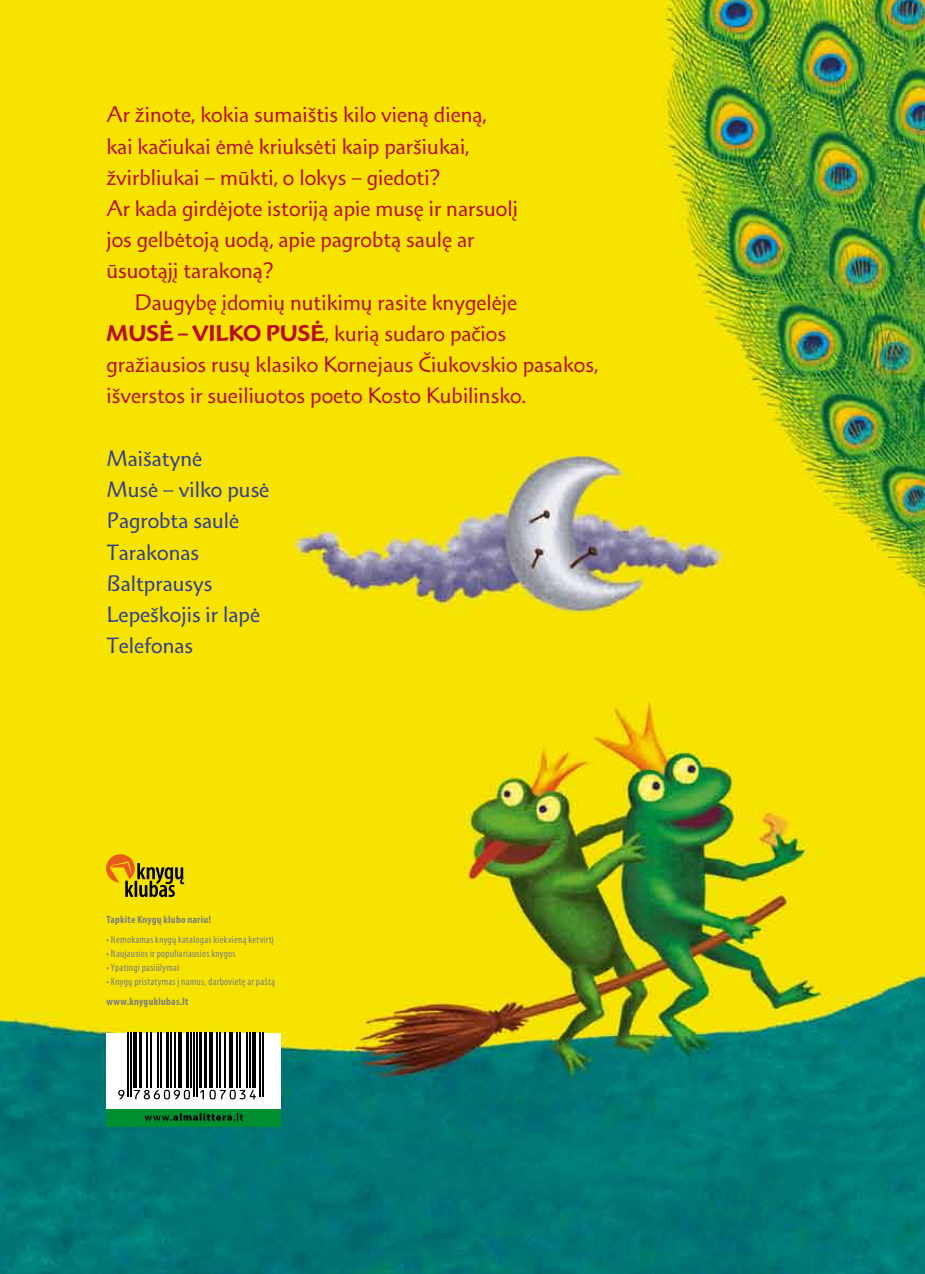
<style>
.page{position:relative;width:925px;height:1274px;background:#fff}
.page>*{position:absolute;margin:0;border:0;box-sizing:border-box;transform-origin:0 0}
.t1{font:21.3px/31.2px "Hoffmann Book LT";color:#b80e24}
.t2{font:21.3px/31.2px "Hoffmann Book LT";color:#343d92}
.t3{font:condensed 10.5px "Myriad Pro";letter-spacing:.025em;color:#7d7d7d}
.t4{font:700 condensed 10.5px "Myriad Pro";letter-spacing:.03em;color:#7d7d7d}
.s1{font-family:"Hoffmann Bold LT"}
</style>
<div class="page">
<img style="left:0;top:0;width:925px;height:1273px">
<svg style="left:106px;top:1032px;width:174px;height:76px"></svg>
<div style="left:106px;top:1108px;width:174px;height:17px;background:#008f30"></div>
<svg style="left:144px;top:1113px;width:99px;height:7px"></svg>
<svg style="left:105px;top:853px;width:79px;height:44px;background:#bfa103"></svg>
<hr style="left:127px;top:1032px;width:1px;height:64px;background:#000">
<hr style="left:130px;top:1032px;width:1px;height:64px;background:#000">
<hr style="left:133px;top:1032px;width:4px;height:56px;background:#000">
<hr style="left:139px;top:1032px;width:2px;height:56px;background:#000">
<hr style="left:146px;top:1032px;width:1px;height:56px;background:#000">
<hr style="left:150px;top:1032px;width:1px;height:56px;background:#000">
<hr style="left:158px;top:1032px;width:1px;height:56px;background:#000">
<hr style="left:160px;top:1032px;width:1px;height:56px;background:#000">
<hr style="left:166px;top:1032px;width:3px;height:56px;background:#000">
<hr style="left:170px;top:1032px;width:1px;height:56px;background:#000">
<hr style="left:175px;top:1032px;width:1px;height:56px;background:#000">
<svg style="left:177px;top:1032px;width:4px;height:56px"></svg>
<hr style="left:186px;top:1032px;width:3px;height:56px;background:#000">
<hr style="left:190px;top:1032px;width:1px;height:56px;background:#000">
<hr style="left:193px;top:1032px;width:1px;height:64px;background:#000">
<hr style="left:196px;top:1032px;width:1px;height:64px;background:#000">
<hr style="left:199px;top:1032px;width:2px;height:56px;background:#000">
<hr style="left:205px;top:1032px;width:2px;height:56px;background:#000">
<hr style="left:209px;top:1032px;width:4px;height:56px;background:#000">
<hr style="left:216px;top:1032px;width:1px;height:56px;background:#000">
<hr style="left:219px;top:1032px;width:1px;height:56px;background:#000">
<hr style="left:225px;top:1032px;width:1px;height:56px;background:#000">
<hr style="left:229px;top:1032px;width:4px;height:56px;background:#000">
<hr style="left:236px;top:1032px;width:1px;height:56px;background:#000">
<hr style="left:239px;top:1032px;width:1px;height:56px;background:#000">
<hr style="left:246px;top:1032px;width:1px;height:56px;background:#000">
<hr style="left:249px;top:1032px;width:1px;height:56px;background:#000">
<hr style="left:252px;top:1032px;width:4px;height:56px;background:#000">
<hr style="left:259px;top:1032px;width:1px;height:64px;background:#000">
<hr style="left:262px;top:1032px;width:1px;height:64px;background:#000">
<svg style="left:118px;top:1089px;width:6px;height:10px"></svg>
<svg style="left:134px;top:1089px;width:56px;height:10px"></svg>
<svg style="left:200px;top:1089px;width:56px;height:10px"></svg>
<p class="t1" style="left:106px;top:99px;width:413px">Ar žinote, kokia sumaištis kilo vieną dieną, kai kačiukai ėmė kriuksėti kaip paršiukai, žvirbliukai – mūkti, o lokys – giedoti?<br>Ar kada girdėjote istoriją apie musę ir narsuolį jos gelbėtoją uodą, apie pagrobtą saulę ar ūsuotąjį tarakoną?</p>
<p class="t1" style="left:106px;top:286px;width:493px;text-indent:28px">Daugybę įdomių nutikimų rasite knygelėje<br><span class="s1">MUSĖ – VILKO PUSĖ</span>, kurią sudaro pačios gražiausios rusų klasiko Kornejaus Čiukovskio pasakos, išverstos ir sueiliuotos poeto Kosto Kubilinsko.</p>
<p class="t2" style="left:106px;top:442px;width:164px">Maišatynė<br>Musė – vilko pusė<br>Pagrobta saulė<br>Tarakonas<br>Baltprausys<br>Lepeškojis ir lapė<br>Telefonas</p>
<p class="t4" style="left:106px;top:912px;width:106px">Tapkite Knygų klubo nariu!</p>
<p class="t3" style="left:106px;top:932px;width:169px">• Nemokamas knygų katalogas kiekvieną ketvirtį</p>
<p class="t3" style="left:106px;top:946px;width:131px">• Naujausios ir populiariausios knygos</p>
<p class="t3" style="left:106px;top:960px;width:74px">• Ypatingi pasiūlymai</p>
<p class="t3" style="left:106px;top:974px;width:170px">• Knygų pristatymas į namus, darbovietę ar paštą</p>
<p class="t4" style="left:106px;top:994px;width:83px">www.knyguklubas.lt</p>
</div>
